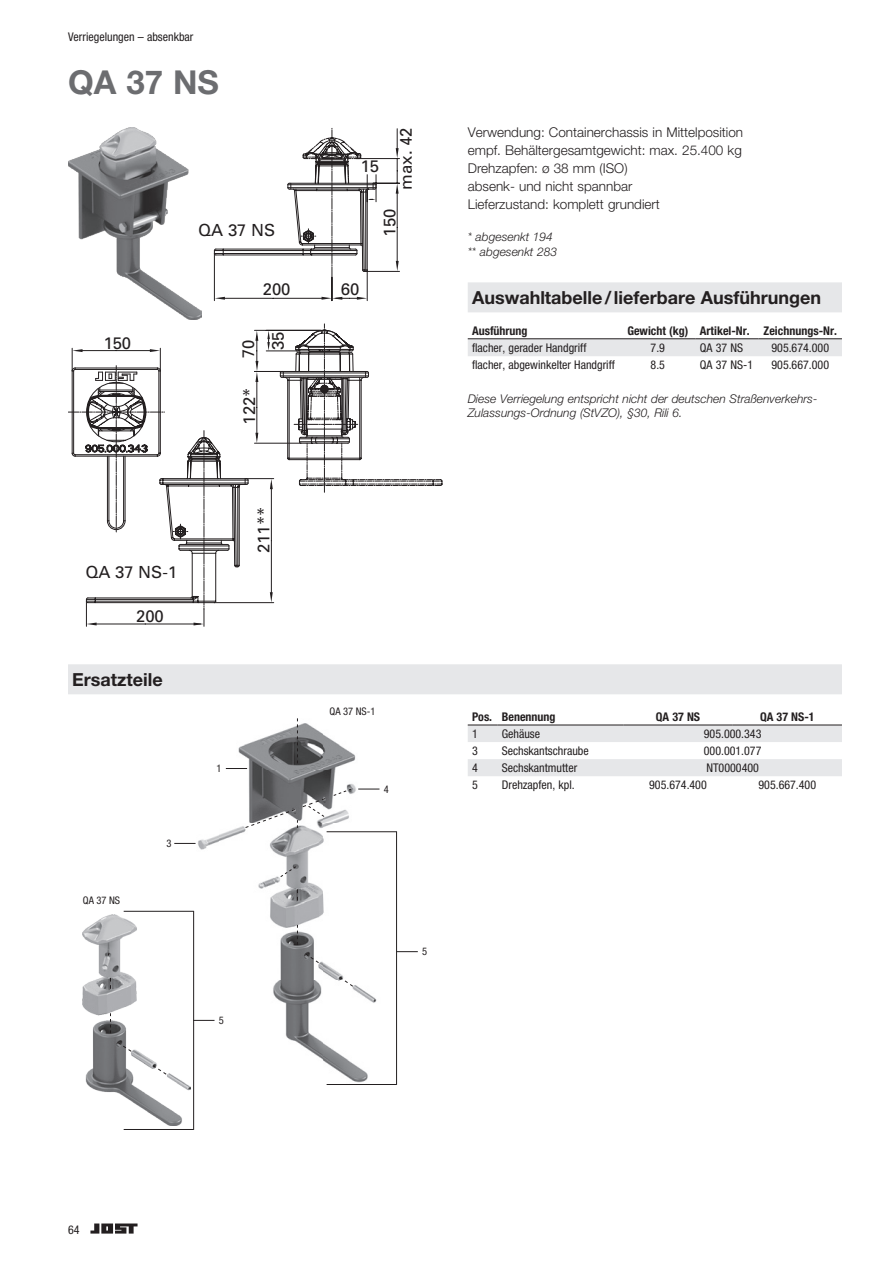
<style>
.page{position:relative;width:893px;height:1263px;background:#fff}
.page>*{position:absolute;margin:0;border:0;box-sizing:border-box;transform-origin:0 0}
.headline_grau{font:700 33px "Helvetica Neue LT";color:#6c6d70}
.subheadline_balken_g{font:700 18px "Helvetica Neue LT Pro";color:#231f20}
.t1{font:16.65px "Univers";color:#231f20}
.fliesstext{font:300 13.5px "Helvetica Neue LT Pro";color:#231f20}
.tabelle_inhalt{font:condensed 12px "Helvetica Neue LT Pro";color:#231f20}
.hinweis{font:italic 300 12px/14.2px "Helvetica Neue LT Pro";color:#231f20}
.tabelle_kopf{font:700 condensed 12px "Helvetica Neue LT Pro";color:#231f20}
.kolumnentitel_-_link{font:condensed 12px "Helvetica Neue LT Pro";color:#231f20}
.t2{font:condensed 10.5px "Helvetica Neue LT Pro";color:#231f20}
</style>
<div class="page">
<img style="left:91px;top:1224px;width:47px;height:9px">
<svg style="left:468px;top:725px;width:374px;height:51px"></svg>
<hr style="left:497px;top:725px;width:126px;height:1px;background:#231f20">
<hr style="left:623px;top:725px;width:110px;height:1px;background:#231f20">
<hr style="left:733px;top:725px;width:109px;height:1px;background:#231f20">
<svg style="left:400px;top:479px;width:42px;height:7px"></svg>
<svg style="left:68px;top:128px;width:332px;height:498px"></svg>
<div style="left:468px;top:282px;width:374px;height:30px;background:#e6e7e9"></div>
<div style="left:468px;top:339px;width:374px;height:17px;background:#e6e7e9"></div>
<hr style="left:468px;top:338px;width:152px;height:1px;background:#231f20">
<hr style="left:620px;top:338px;width:76px;height:1px;background:#231f20">
<hr style="left:696px;top:338px;width:63px;height:1px;background:#231f20">
<hr style="left:759px;top:338px;width:83px;height:1px;background:#231f20">
<div style="left:68px;top:664px;width:774px;height:30px;background:#e6e7e9"></div>
<img style="left:165px;top:723px;width:253px;height:363px">
<svg style="left:305px;top:953px;width:15px;height:11px"></svg>
<svg style="left:280px;top:866px;width:17px;height:12px"></svg>
<svg style="left:297px;top:719px;width:1px;height:44px"></svg>
<svg style="left:297px;top:925px;width:1px;height:20px"></svg>
<svg style="left:245px;top:797px;width:81px;height:31px"></svg>
<svg style="left:333px;top:788px;width:19px;height:8px"></svg>
<svg style="left:339px;top:976px;width:15px;height:11px"></svg>
<svg style="left:226px;top:768px;width:21px;height:1px"></svg>
<svg style="left:358px;top:789px;width:21px;height:1px"></svg>
<svg style="left:174px;top:843px;width:22px;height:1px"></svg>
<svg style="left:397px;top:951px;width:21px;height:1px"></svg>
<hr style="left:396px;top:831px;width:1px;height:254px;background:#231f20">
<hr style="left:327px;top:831px;width:70px;height:1px;background:#231f20">
<hr style="left:327px;top:1084px;width:70px;height:1px;background:#231f20">
<img style="left:68px;top:128px;width:134px;height:191px">
<img style="left:83px;top:914px;width:107px;height:212px">
<svg style="left:110px;top:1013px;width:1px;height:20px"></svg>
<svg style="left:117px;top:1041px;width:15px;height:11px"></svg>
<svg style="left:152px;top:1064px;width:15px;height:11px"></svg>
<svg style="left:107px;top:952px;width:3px;height:4px"></svg>
<svg style="left:194px;top:1020px;width:21px;height:1px"></svg>
<hr style="left:193px;top:911px;width:1px;height:219px;background:#231f20">
<hr style="left:124px;top:911px;width:70px;height:1px;background:#231f20">
<hr style="left:124px;top:1129px;width:70px;height:1px;background:#231f20">
<p class="kolumnentitel_-_link" style="left:68px;top:30px;width:127px">Verriegelungen – absenkbar</p>
<p class="headline_grau" style="left:68px;top:62px;width:153px">QA 37 NS</p>
<p class="t1" style="left:198px;top:219px;width:79px">QA 37 NS</p>
<p class="t1" style="left:103px;top:333px;width:29px">150</p>
<p class="t1" style="left:85px;top:562px;width:93px">QA 37 NS-1</p>
<p class="t1" style="left:136px;top:606px;width:29px">200</p>
<p class="subheadline_balken_g" style="left:72px;top:668px;width:92px">Ersatzteile</p>
<p class="t2" style="left:83px;top:894px;width:39px">QA 37 NS</p>
<p class="t2" style="left:166px;top:837px;width:7px">3</p>
<p class="t1" style="left:263px;top:279px;width:29px">200</p>
<p class="t1" style="left:238px;top:358px;width:20px;rotate:-90deg">70</p>
<p class="t1" style="left:239px;top:425px;width:39px;rotate:-90deg">122*</p>
<p class="t1" style="left:268px;top:350px;width:20px;rotate:-90deg">35</p>
<p class="t1" style="left:253px;top:553px;width:48px;rotate:-90deg">211**</p>
<p class="t2" style="left:217px;top:762px;width:7px">1</p>
<p class="t2" style="left:219px;top:1014px;width:7px">5</p>
<p class="t1" style="left:360px;top:156px;width:20px">15</p>
<p class="t1" style="left:396px;top:190px;width:64px;rotate:-90deg">max. 42</p>
<p class="t1" style="left:341px;top:279px;width:20px">60</p>
<p class="t1" style="left:379px;top:237px;width:29px;rotate:-90deg">150</p>
<p class="t2" style="left:330px;top:705px;width:48px">QA 37 NS-1</p>
<p class="t2" style="left:384px;top:783px;width:7px">4</p>
<p class="t2" style="left:422px;top:945px;width:7px">5</p>
<p class="fliesstext" style="left:468px;top:124px;width:277px">Verwendung: Containerchassis in Mittelposition</p>
<p class="fliesstext" style="left:468px;top:142px;width:276px">empf. Behältergesamtgewicht: max. 25.400 kg</p>
<p class="fliesstext" style="left:468px;top:160px;width:161px">Drehzapfen: ø 38 mm (ISO)</p>
<p class="fliesstext" style="left:468px;top:178px;width:166px">absenk- und nicht spannbar</p>
<p class="fliesstext" style="left:468px;top:196px;width:194px">Lieferzustand: komplett grundiert</p>
<p class="hinweis" style="left:468px;top:230px;width:87px">* abgesenkt 194</p>
<p class="hinweis" style="left:468px;top:244px;width:91px">** abgesenkt 283</p>
<p class="subheadline_balken_g" style="left:472px;top:286px;width:351px">Auswahltabelle/lieferbare Ausführungen</p>
<p class="tabelle_kopf" style="left:472px;top:323px;width:57px">Ausführung</p>
<p class="tabelle_kopf" style="left:627px;top:323px;width:62px">Gewicht (kg)</p>
<p class="tabelle_kopf" style="left:700px;top:323px;width:51px">Artikel-Nr.</p>
<p class="tabelle_kopf" style="left:764px;top:323px;width:75px">Zeichnungs-Nr.</p>
<p class="tabelle_inhalt" style="left:472px;top:341px;width:116px">flacher, gerader Handgriff</p>
<p class="tabelle_inhalt" style="left:651px;top:341px;width:16px">7.9</p>
<p class="tabelle_inhalt" style="left:700px;top:341px;width:45px">QA 37 NS</p>
<p class="tabelle_inhalt" style="left:771px;top:341px;width:59px">905.674.000</p>
<p class="tabelle_inhalt" style="left:472px;top:358px;width:144px">flacher, abgewinkelter Handgriff</p>
<p class="tabelle_inhalt" style="left:651px;top:358px;width:16px">8.5</p>
<p class="tabelle_inhalt" style="left:700px;top:358px;width:55px">QA 37 NS-1</p>
<p class="tabelle_inhalt" style="left:771px;top:358px;width:59px">905.667.000</p>
<p class="hinweis" style="left:468px;top:391px;width:351px">Diese Verriegelung entspricht nicht der deutschen Straßenverkehrs-<br>Zulassungs-Ordnung (StVZO), §30, Rili 6.</p>
<p class="tabelle_kopf" style="left:472px;top:709px;width:22px">Pos.</p>
<p class="tabelle_kopf" style="left:502px;top:709px;width:55px">Benennung</p>
<p class="tabelle_kopf" style="left:656px;top:709px;width:46px">QA 37 NS</p>
<p class="tabelle_kopf" style="left:760px;top:709px;width:56px">QA 37 NS-1</p>
<p class="tabelle_inhalt" style="left:472px;top:726px;width:7px">1</p>
<p class="tabelle_inhalt" style="left:502px;top:726px;width:40px">Gehäuse</p>
<p class="tabelle_inhalt" style="left:704px;top:726px;width:59px">905.000.343</p>
<p class="tabelle_inhalt" style="left:472px;top:743px;width:7px">3</p>
<p class="tabelle_inhalt" style="left:502px;top:743px;width:89px">Sechskantschraube</p>
<p class="tabelle_inhalt" style="left:704px;top:743px;width:59px">000.001.077</p>
<p class="tabelle_inhalt" style="left:472px;top:761px;width:7px">4</p>
<p class="tabelle_inhalt" style="left:502px;top:761px;width:77px">Sechskantmutter</p>
<p class="tabelle_inhalt" style="left:706px;top:761px;width:54px">NT0000400</p>
<p class="tabelle_inhalt" style="left:472px;top:778px;width:7px">5</p>
<p class="tabelle_inhalt" style="left:502px;top:778px;width:74px">Drehzapfen, kpl.</p>
<p class="tabelle_inhalt" style="left:649px;top:778px;width:59px">905.674.400</p>
<p class="tabelle_inhalt" style="left:758px;top:778px;width:59px">905.667.400</p>
<p class="kolumnentitel_-_link" style="left:68px;top:1223px;width:13px">64</p>
</div>
